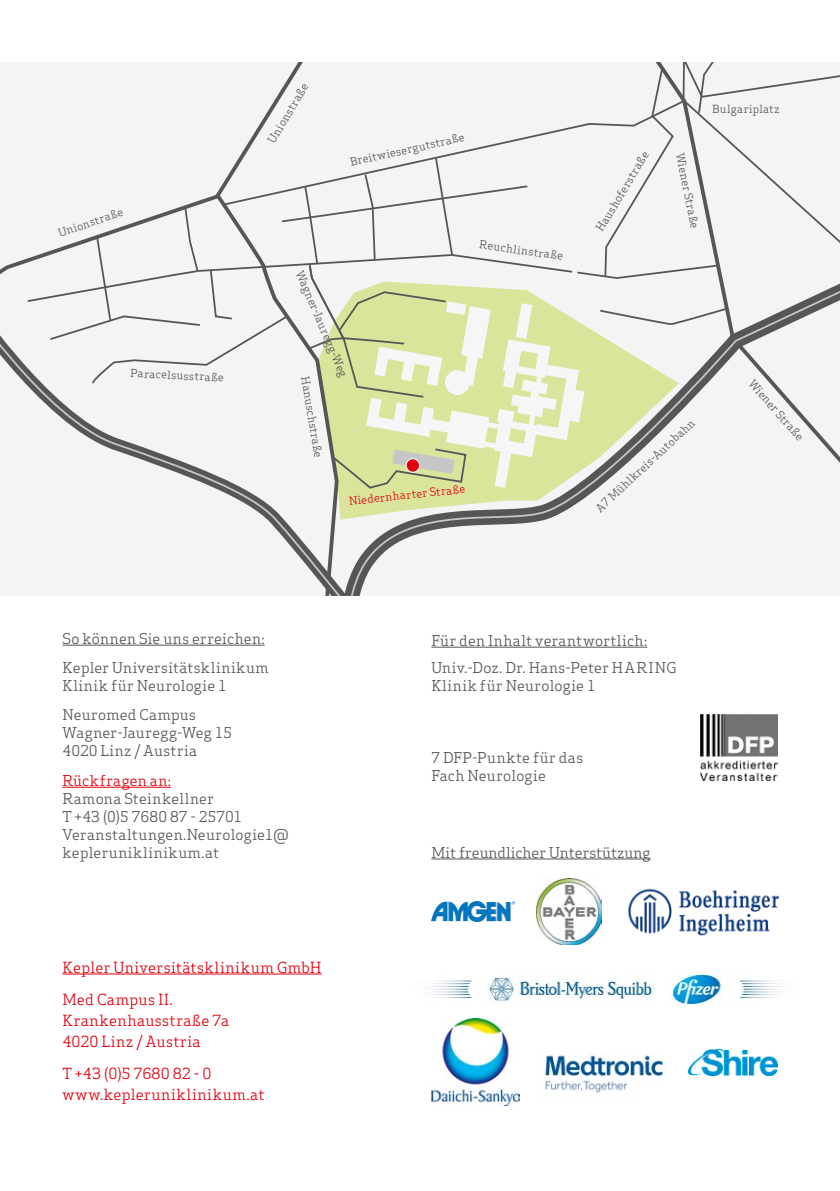
<style>
.page{position:relative;width:840px;height:1191px;background:#fff}
.page>*{position:absolute;margin:0;border:0;box-sizing:border-box;transform-origin:0 0}
.t1{font:15px/21px "Apex Serif";letter-spacing:.02em;color:#e3000f}
.t2{font:14.6px/18px "Apex Serif";letter-spacing:.015em;color:#565656}
.t3{font:14.6px "Apex Serif";letter-spacing:.035em;color:#565656}
.t4{font:14.6px "Apex Serif";letter-spacing:.025em;color:#e3000f}
.t5{font:11px "Apex Serif";letter-spacing:.025em;color:#565656}
.t6{font:11px "Apex Serif";color:#e3000f}
</style>
<div class="page">
<hr style="left:839px;top:484px;width:1px;height:435px;background:#f6f6f6">
<hr style="left:62px;top:973px;width:259px;height:1px;background:#e3000f">
<hr style="left:62px;top:645px;width:202px;height:1px;background:#565656">
<hr style="left:62px;top:787px;width:109px;height:1px;background:#e3000f">
<hr style="left:431px;top:647px;width:216px;height:1px;background:#565656">
<img style="left:700px;top:714px;width:77px;height:66px">
<img style="left:688px;top:1049px;width:89px;height:26px">
<hr style="left:431px;top:858px;width:219px;height:1px;background:#565656">
<img style="left:431px;top:901px;width:83px;height:20px">
<div style="left:0;top:489px;width:309px;height:106px;background:#f4f4f4"></div>
<svg style="left:309px;top:489px;width:530px;height:106px"></svg>
<svg style="left:0;top:62px;width:839px;height:427px"></svg>
<div style="left:444px;top:370px;width:25px;height:25px;background:#f6f6f6;border-radius:50%"></div>
<div style="left:406px;top:459px;width:13px;height:13px;background:#e3000f;border-radius:50%"></div>
<div style="left:405px;top:458px;width:14px;height:14px;border:1px solid #fff;border-radius:50%"></div>
<img style="left:536px;top:878px;width:65px;height:66px">
<img style="left:627px;top:888px;width:153px;height:48px">
<img style="left:431px;top:1018px;width:88px;height:87px">
<img style="left:545px;top:1054px;width:119px;height:39px">
<img style="left:431px;top:976px;width:352px;height:27px">
<p class="t5" style="left:57px;top:226px;width:69px;rotate:-19deg">Unionstraße</p>
<p class="t5" style="left:131px;top:366px;width:95px;rotate:3deg">Paracelsusstraße</p>
<p class="t5" style="left:264px;top:138px;width:69px;rotate:-59deg">Unionstraße</p>
<p class="t5" style="left:348px;top:155px;width:118px;rotate:-12deg">Breitwiesergutstraße</p>
<p class="t5" style="left:480px;top:237px;width:86px;rotate:8deg">Reuchlinstraße</p>
<p class="t5" style="left:592px;top:227px;width:93px;rotate:-59deg">Haushoferstraße</p>
<p class="t5" style="left:711px;top:102px;width:69px">Bulgariplatz</p>
<p class="t5" style="left:686px;top:151px;width:78px;rotate:79deg">Wiener Straße</p>
<p class="t5" style="left:306px;top:268px;width:116px;rotate:67deg">Wagner-Jauregg-Weg</p>
<p class="t5" style="left:311px;top:375px;width:84px;rotate:80deg">Hanuschstraße</p>
<p class="t5" style="left:756px;top:376px;width:78px;rotate:49deg">Wiener Straße</p>
<p class="t5" style="left:592px;top:504px;width:132px;rotate:-43deg">A7 Mühlkreis-Autobahn</p>
<p class="t6" style="left:348px;top:494px;width:118px;rotate:-6deg">Niedernharter Straße</p>
<p class="t2" style="left:62px;top:623px;width:208px;line-height:29.4px">So können Sie uns erreichen:<br>Kepler Universitätsklinikum</p>
<p class="t2" style="left:62px;top:671px;width:166px;line-height:29.4px">Klinik für Neurologie 1<br>Neuromed Campus</p>
<p class="t2" style="left:62px;top:724px;width:171px">Wagner-Jauregg-Weg 15<br>4020 Linz / Austria</p>
<p class="t4" style="left:62px;top:771px;width:110px">Rückfragen an:</p>
<p class="t2" style="left:62px;top:789px;width:228px">Ramona Steinkellner<br>T +43 (0)5 7680 87 - 25701<br>Veranstaltungen.Neurologie1@ kepleruniklinikum.at</p>
<p class="t1" style="left:62px;top:950px;width:260px;line-height:32.4px">Kepler Universitätsklinikum GmbH<br>Med Campus II.</p>
<p class="t1" style="left:62px;top:1009px;width:168px">Krankenhausstraße 7a<br>4020 Linz / Austria</p>
<p class="t1" style="left:62px;top:1063px;width:203px">T +43 (0)5 7680 82 - 0 www.kepleruniklinikum.at</p>
<p class="t2" style="left:431px;top:626px;width:247px;line-height:27.4px">Für den Inhalt verantwortlich:<br>Univ.-Doz. Dr. Hans-Peter HARING</p>
<p class="t3" style="left:431px;top:676px;width:166px">Klinik für Neurologie 1</p>
<p class="t2" style="left:431px;top:748px;width:153px">7 DFP-Punkte für das<br>Fach Neurologie</p>
<p class="t2" style="left:431px;top:843px;width:220px">Mit freundlicher Unterstützung</p>
</div>
